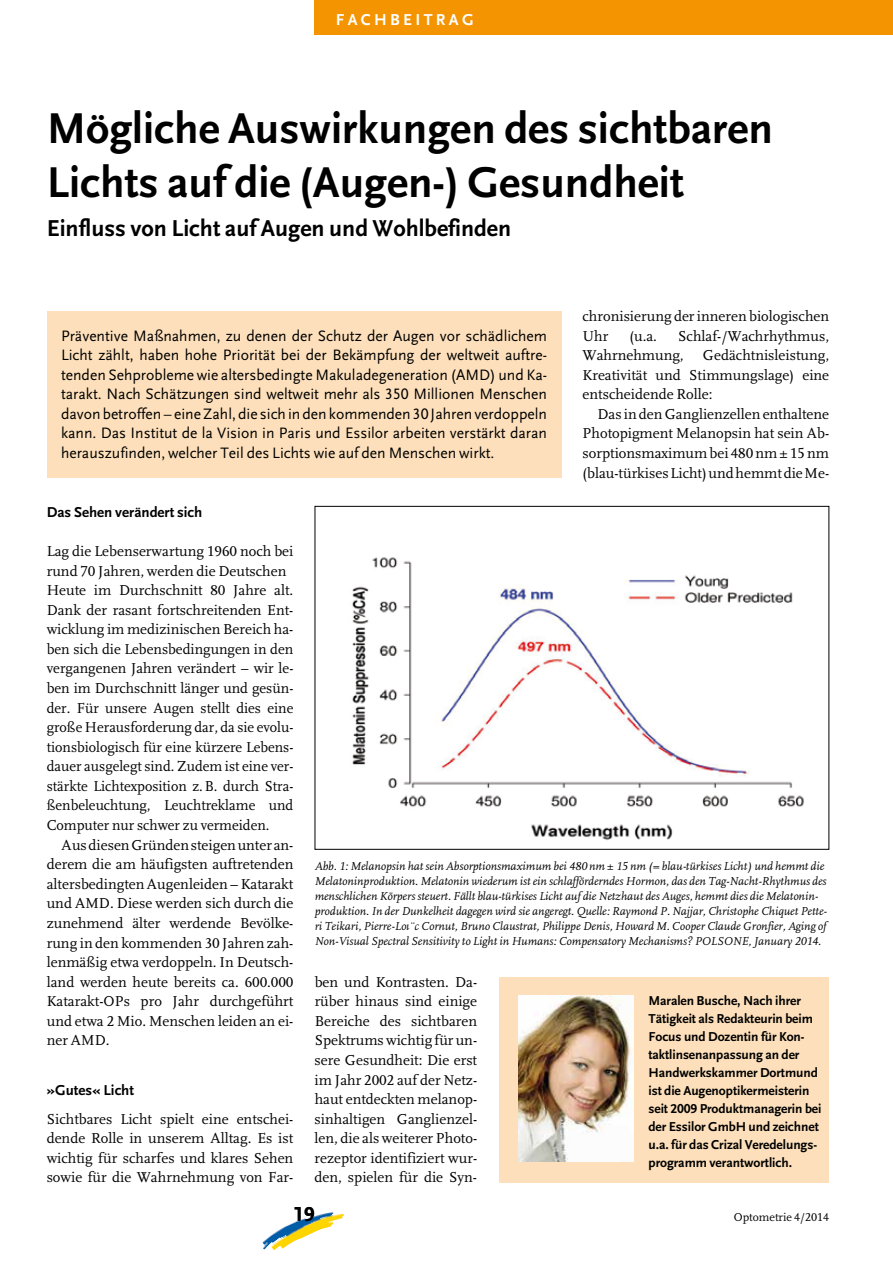
<style>
.page{position:relative;width:893px;height:1263px;background:#fff}
.page>*{position:absolute;margin:0;border:0;box-sizing:border-box;transform-origin:0 0}
.t1{font:700 45px/54px "Scala Sans WVAO";color:#000}
.t2{font:700 24px "Scala Sans WVAO";color:#000}
.t3{font:700 21px "Scala Sans WVAO";color:#000}
.t4{font:700 16.5px "Scala Sans WVAO";letter-spacing:.32em;color:#fff}
.t5{font:15.75px/19.6px "Scala Sans WVAO";color:#000;text-align:justify}
.t6{font:15px/19.5px "Scala WVAO";color:#000;text-align:justify}
.t7{font:700 15px "Scala Sans WVAO";color:#000}
.t8{font:700 13.5px/18px "Scala Sans WVAO";letter-spacing:-.005em;color:#000}
.t9{font:italic 12px/15px "Scala WVAO";color:#000}
.t10{font:12px "Scala WVAO";color:#000}
</style>
<div class="page">
<div style="left:315px;top:0;width:578px;height:34px;background:#f39400"></div>
<div style="left:47px;top:311px;width:514px;height:167px;background:#fde0bb"></div>
<div style="left:500px;top:976px;width:329px;height:206px;background:#fde0bb"></div>
<img style="left:519px;top:995px;width:115px;height:166px">
<img style="left:352px;top:557px;width:452px;height:283px">
<p class="t4" style="left:336px;top:11px;width:139px">fachbeitrag</p>
<h1 class="t1" style="left:47px;top:103px;width:728px">Mögliche Auswirkungen des sichtbaren<br>Lichts auf die (Augen-) Gesundheit</h1>
<h2 class="t2" style="left:47px;top:216px;width:466px">Einfluss von Licht auf Augen und Wohlbefinden</h2>
<p class="t5" style="left:61px;top:326px;width:487px">Präventive Maßnahmen, zu denen der Schutz der Augen vor schädlichem Licht zählt, haben hohe Priorität bei der Bekämpfung der weltweit auftre&shy;tenden Sehprobleme wie altersbedingte Makuladegeneration (AMD) und Ka&shy;tarakt. Nach Schätzungen sind weltweit mehr als 350 Millionen Menschen davon betroffen – eine Zahl, die sich in den kommenden 30 Jahren verdoppeln kann. Das Institut de la Vision in Paris und Essilor arbeiten verstärkt daran herauszufinden, welcher Teil des Lichts wie auf den Menschen wirkt.</p>
<p class="t6" style="left:582px;top:307px;width:248px">chronisierung der inneren biologischen<br>Uhr</p>
<p class="t6" style="left:583px;top:326px;width:248px;text-indent:96px">Schlaf-/Wachrhythmus,<br>Wahrnehmung,</p>
<p class="t6" style="left:629px;top:326px;width:29px">(u.a.</p>
<p class="t6" style="left:583px;top:346px;width:248px;text-indent:120px">Gedächtnisleistung, Kreativität und Stimmungslage) eine entscheidende Rolle:</p>
<p class="t6" style="left:583px;top:404px;width:248px;text-indent:15px">Das indenGanglienzellenenthaltene Photopigment Melanopsin hat sein Ab&shy;sorptionsmaximumbei 480nm± 15nm (blau-türkisesLicht)undhemmtdieMe-</p>
<p class="t7" style="left:47px;top:504px;width:157px">Das Sehen verändert sich</p>
<p class="t6" style="left:47px;top:541px;width:248px;text-align:left">Lag die Lebenserwartung 1960 noch bei rund 70 Jahren, werden die Deutschen Heute im Durchschnitt 80 Jahre alt.<br>Dank der rasant fortschreitenden Ent&shy;wicklung im medizinischen Bereich ha&shy;ben sich die Lebensbedingungen in den vergangenen Jahren verändert – wir le&shy;ben im Durchschnitt länger und gesün&shy;der. Für unsere Augen stellt dies eine große Herausforderung dar, da sie evolu&shy;tionsbiologisch für eine kürzere Lebens&shy;dauer ausgelegt sind. Zudem ist eine ver&shy;stärkte Lichtexposition z.B. durch Stra&shy;ßenbeleuchtung, Leuchtreklame und Computer nur schwer zu vermeiden.</p>
<p class="t6" style="left:47px;top:835px;width:248px;text-indent:15px">AusdiesenGründensteigenunteran&shy;derem die am häufigsten auftretenden altersbedingten Augenleiden – Katarakt und AMD. Diese werden sich durch die zunehmend älter werdende Bevölke&shy;rung in den kommenden 30 Jahren zah&shy;lenmäßig etwa verdoppeln. In Deutsch&shy;land werden heute bereits ca. 600.000<br>Katarakt-OPs pro Jahr durchgeführt und etwa 2 Mio. Menschen leiden an ei&shy;ner AMD.</p>
<p class="t7" style="left:47px;top:1082px;width:89px">»Gutes« Licht</p>
<p class="t6" style="left:47px;top:1109px;width:248px">Sichtbares Licht spielt eine entschei&shy;dende Rolle in unserem Alltag. Es ist wichtig für scharfes und klares Sehen sowie für die Wahrnehmung von Far-</p>
<p class="t9" style="left:315px;top:859px;width:514px">Abb. 1: Melanopsin hat sein Absorptionsmaximum bei 480 nm ± 15 nm (= blau-türkises Licht) und hemmt die Melatoninproduktion. Melatonin wiederum ist ein schlafförderndes Hormon, das den Tag-Nacht-Rhythmus des menschlichen Körpers steuert. Fällt blau-türkises Licht auf die Netzhaut des Auges, hemmt dies die Melatonin&shy;produktion. In der Dunkelheit dagegen wird sie angeregt. Quelle: Raymond P. Najjar, Christophe Chiquet Pette&shy;ri Teikari, Pierre-Loı¨c Cornut, Bruno Claustrat, Philippe Denis, Howard M. Cooper Claude Gronfier, Aging of Non-Visual Spectral Sensitivity to Light in Humans: Compensatory Mechanisms? POLSONE, January 2014.</p>
<p class="t6" style="left:315px;top:972px;width:164px">ben und Kontrasten. Da&shy;rüber hinaus sind einige Bereiche des sichtbaren Spektrums wichtig für un&shy;sere Gesundheit: Die erst im Jahr 2002 auf der Netz&shy;haut entdeckten melanop&shy;sinhaltigen Ganglienzel&shy;len, die als weiterer Photo&shy;rezeptor identifiziert wur&shy;den, spielen für die Syn-</p>
<p class="t8" style="left:648px;top:992px;width:175px">Maralen Busche, Nach ihrer<br>Tätigkeit als Redakteurin beim<br>Focus und Dozentin für Kon&shy;taktlinsenanpassung an der<br>H andwerkskammer Dortmund ist die Augenoptikermeisterin seit 2009 Produktmanagerin bei der Essilor GmbH und zeichnet u.a. für das Crizal Veredelungs&shy;programm verantwortlich.</p>
<h3 class="t3" style="left:294px;top:1203px;width:22px">19</h3>
<p class="t10" style="left:734px;top:1210px;width:97px">Op-to-me-trie 4/2014</p>
</div>
